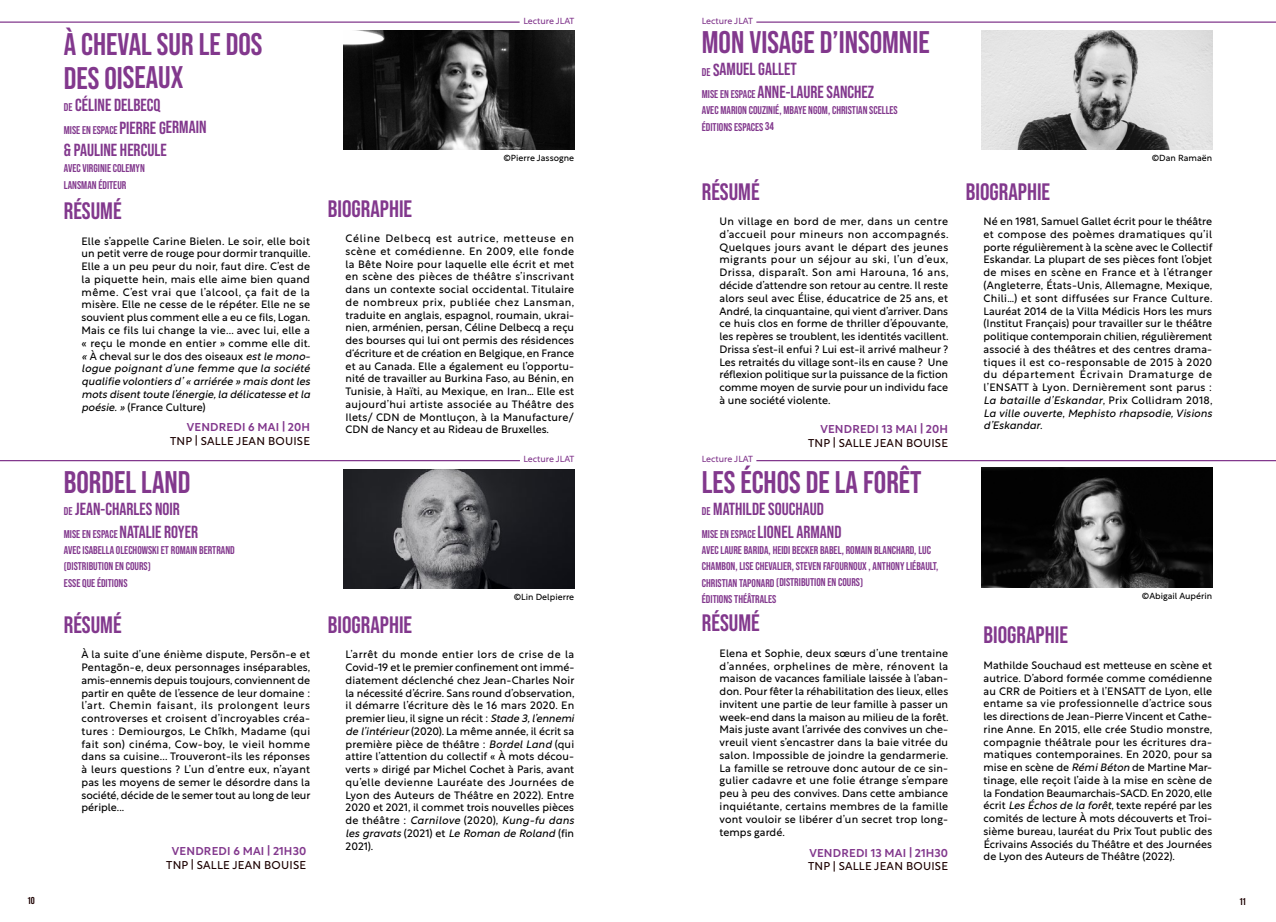
<style>
.page{position:relative;width:1276px;height:922px;background:#fff}
.page>*{position:absolute;margin:0;border:0;box-sizing:border-box;transform-origin:0 0}
.t1{font:700 31.25px/33.8px "Bebas Neue Pro";color:#82388d}
.t2{font:700 23.75px "Bebas Neue Pro";color:#82388d}
.t3{font:700 17.5px/22.5px "Bebas Neue Pro";color:#82388d}
.t4{font:700 11.25px/16.2px "Bebas Neue Pro";color:#82388d}
.t5{font:11.25px "Rustica";letter-spacing:.02em;color:#1c0100}
.t6{font:500 11.25px "Rustica";letter-spacing:.02em;color:#82388d}
.t7{font:10.62px/12.8px "Rustica";color:#000;text-align:justify}
.t8{font:700 10px "Bebas Neue Pro";color:#1c0100}
.t9{font:8.75px "Rustica";color:#000}
.t10{font:8.75px "Rustica";color:#82388d}
.s1{font-size:11.25px}
.s2{font-style:italic}
.s3{font-size:17.5px}
</style>
<div class="page">
<img style="left:343px;top:469px;width:231px;height:119px">
<img style="left:343px;top:30px;width:231px;height:120px">
<hr style="left:0;top:21px;width:519px;height:2px;background:#82388d">
<hr style="left:756px;top:21px;width:520px;height:2px;background:#82388d">
<hr style="left:0;top:460px;width:520px;height:1px;background:#82388d">
<hr style="left:756px;top:460px;width:520px;height:1px;background:#82388d">
<img style="left:981px;top:30px;width:231px;height:120px">
<img style="left:981px;top:467px;width:231px;height:120px">
<h1 class="t1" style="left:64px;top:27px;width:200px">À CHEVAL SUR LE DOS<br>DES OISEAUX</h1>
<h3 class="t3" style="left:64px;top:93px;width:144px"><span class="s1">DE</span> CÉLINE DELBECQ<br><span class="s1">MISE EN ESPACE</span> PIERRE GERMAIN &amp; PAULINE HERCULE</h3>
<p class="t4" style="left:64px;top:160px;width:82px">AVEC VIRGINIE COLEMYN<br>LANSMAN ÉDITEUR</p>
<h2 class="t2" style="left:64px;top:197px;width:59px">RÉSUMÉ</h2>
<p class="t7" style="left:81px;top:233px;width:230px">Elle s’appelle Carine Bielen. Le soir, elle boit un petit verre de rouge pour dormir tranquille.<br>Elle a un peu peur du noir, faut dire. C’est de la piquette hein, mais elle aime bien quand même. C’est vrai que l’alcool, ça fait de la misère. Elle ne cesse de le répéter. Elle ne se souvient plus comment elle a eu ce fils, Logan.<br>Mais ce fils lui change la vie... avec lui, elle a « reçu le monde en entier » comme elle dit. <span class="s2">«</span> À cheval sur le dos des oiseaux <span class="s2">est le mono&shy;logue poignant d’une femme que la société qualifie volontiers d’ « arriérée » mais dont les mots disent toute l’énergie, la délicatesse et la poésie. »</span> (France Culture)</p>
<p class="t6" style="left:187px;top:417px;width:125px">VENDREDI 6 MAI | 20H</p>
<p class="t5" style="left:170px;top:431px;width:141px">TNP | SALLE JEAN BOUISE</p>
<h1 class="t1" style="left:64px;top:464px;width:128px">BORDEL LAND</h1>
<h3 class="t3" style="left:64px;top:497px;width:118px"><span class="s1">DE</span> JEAN-CHARLES NOIR</h3>
<p class="t4" style="left:64px;top:525px;width:172px">MISE EN ESPACE <span class="s3">NATALIE ROYER<br></span>AVEC ISABELLA OLECHOWSKI ET ROMAIN BERTRAND (DISTRIBUTION EN COURS)<br>ESSE QUE ÉDITIONS</p>
<h2 class="t2" style="left:64px;top:610px;width:59px">RÉSUMÉ</h2>
<p class="t7" style="left:81px;top:646px;width:230px">À la suite d’une énième dispute, Persõn-e et Pentagõn-e, deux personnages inséparables, amis-ennemis depuis toujours, conviennent de partir en quête de l’essence de leur domaine : l’art. Chemin faisant, ils prolongent leurs controverses et croisent d’incroyables créa&shy;tures : Demiourgos, Le Chîkh, Madame (qui fait son) cinéma, Cow-boy, le vieil homme dans sa cuisine... Trouveront-ils les réponses à leurs questions ? L’un d’entre eux, n’ayant pas les moyens de semer le désordre dans la société, décide de le semer tout au long de leur périple...</p>
<p class="t6" style="left:172px;top:840px;width:136px">VENDREDI 6 MAI | 21H30</p>
<p class="t5" style="left:166px;top:854px;width:141px">TNP | SALLE JEAN BOUISE</p>
<p class="t10" style="left:523px;top:13px;width:53px">Lecture JLAT</p>
<p class="t10" style="left:702px;top:13px;width:53px">Lecture JLAT</p>
<p class="t9" style="left:503px;top:150px;width:72px">©Pierre Jassogne</p>
<h2 class="t2" style="left:328px;top:195px;width:86px">BIOGRAPHIE</h2>
<p class="t7" style="left:345px;top:231px;width:230px">Céline Delbecq est autrice, metteuse en scène et comédienne. En 2009, elle fonde la Bête Noire pour laquelle elle écrit et met en scène des pièces de théâtre s’inscrivant dans un contexte social occidental. Titulaire de nombreux prix, publiée chez Lansman, traduite en anglais, espagnol, roumain, ukrai&shy;nien, arménien, persan, Céline Delbecq a reçu des bourses qui lui ont permis des résidences d‘écriture et de création en Belgique, en France et au Canada. Elle a également eu l’opportu&shy;nité de travailler au Burkina Faso, au Bénin, en Tunisie, à Haïti, au Mexique, en Iran… Elle est aujourd’hui artiste associée au Théâtre des Ilets/ CDN de Montluçon, à la Manufacture/ CDN de Nancy et au Rideau de Bruxelles.</p>
<h1 class="t1" style="left:702px;top:25px;width:229px">MON VISAGE D’INSOMNIE</h1>
<h3 class="t3" style="left:702px;top:58px;width:174px"><span class="s1">DE</span> SAMUEL GALLET<br><span class="s1">MISE EN ESPACE</span> ANNE-LAURE SANCHEZ</h3>
<p class="t4" style="left:702px;top:102px;width:197px">AVEC MARION COUZINIÉ, MBAYE NGOM, CHRISTIAN SCELLES<br>ÉDITIONS ESPACES 34</p>
<h2 class="t2" style="left:702px;top:178px;width:59px">RÉSUMÉ</h2>
<p class="t7" style="left:719px;top:214px;width:230px">Un village en bord de mer, dans un centre d’accueil pour mineurs non accompagnés.<br>Quelques jours avant le départ des jeunes migrants pour un séjour au ski, l’un d’eux, Drissa, disparaît. Son ami Harouna, 16 ans, décide d’attendre son retour au centre. Il reste alors seul avec Élise, éducatrice de 25 ans, et André, la cinquantaine, qui vient d’arriver. Dans ce huis clos en forme de thriller d’épouvante, les repères se troublent, les identités vacillent.<br>Drissa s’est-il enfui ? Lui est-il arrivé malheur ?<br>Les retraités du village sont-ils en cause ? Une réflexion politique sur la puissance de la fiction comme moyen de survie pour un individu face à une société violente.</p>
<p class="t6" style="left:820px;top:419px;width:129px">VENDREDI 13 MAI | 20H</p>
<p class="t5" style="left:808px;top:432px;width:141px">TNP | SALLE JEAN BOUISE</p>
<p class="t10" style="left:523px;top:451px;width:53px">Lecture JLAT</p>
<p class="t10" style="left:702px;top:451px;width:53px">Lecture JLAT</p>
<p class="t9" style="left:514px;top:589px;width:62px">©Lin Delpierre</p>
<h2 class="t2" style="left:328px;top:610px;width:86px">BIOGRAPHIE</h2>
<p class="t7" style="left:345px;top:646px;width:230px">L’arrêt du monde entier lors de crise de la Covid-19 et le premier confinement ont immé&shy;diatement déclenché chez Jean-Charles Noir la nécessité d’écrire. Sans round d’observation, il démarre l’écriture dès le 16 mars 2020. En premier lieu, il signe un récit : <span class="s2">Stade 3, l’ennemi de l’intérieur</span> (2020). La même année, il écrit sa première pièce de théâtre : <span class="s2">Bordel Land</span> (qui attire l’attention du collectif « À mots décou&shy;verts » dirigé par Michel Cochet à Paris, avant qu’elle devienne Lauréate des Journées de Lyon des Auteurs de Théâtre en 2022). Entre 2020 et 2021, il commet trois nouvelles pièces de théâtre : <span class="s2">Carnilove</span> (2020), <span class="s2">Kung-fu dans les gravats</span> (2021) et <span class="s2">Le Roman de Roland</span> (fin 2021).</p>
<h1 class="t1" style="left:702px;top:464px;width:221px">LES ÉCHOS DE LA FORÊT</h1>
<h3 class="t3" style="left:702px;top:497px;width:123px"><span class="s1">DE</span> MATHILDE SOUCHAUD</h3>
<p class="t4" style="left:702px;top:525px;width:238px">MISE EN ESPACE <span class="s3">LIONEL ARMAND<br></span>AVEC LAURE BARIDA, HEIDI BECKER BABEL, ROMAIN BLANCHARD, LUC CHAMBON, LISE CHEVALIER, STEVEN FAFOURNOUX , ANTHONY LIÉBAULT, CHRISTIAN TAPONARD (DISTRIBUTION EN COURS)<br>ÉDITIONS THÉÂTRALES</p>
<h2 class="t2" style="left:702px;top:609px;width:59px">RÉSUMÉ</h2>
<p class="t7" style="left:719px;top:645px;width:230px">Elena et Sophie, deux sœurs d’une trentaine d’années, orphelines de mère, rénovent la maison de vacances familiale laissée à l’aban&shy;don. Pour fêter la réhabilitation des lieux, elles invitent une partie de leur famille à passer un week-end dans la maison au milieu de la forêt.<br>Mais juste avant l’arrivée des convives un che&shy;vreuil vient s’encastrer dans la baie vitrée du salon. Impossible de joindre la gendarmerie.<br>La famille se retrouve donc autour de ce sin&shy;gulier cadavre et une folie étrange s’empare peu à peu des convives. Dans cette ambiance inquiétante, certains membres de la famille vont vouloir se libérer d’un secret trop long&shy;temps gardé.</p>
<p class="t6" style="left:809px;top:842px;width:140px">VENDREDI 13 MAI | 21H30</p>
<p class="t5" style="left:808px;top:856px;width:141px">TNP | SALLE JEAN BOUISE</p>
<p class="t9" style="left:1151px;top:150px;width:62px">©Dan Ramaën</p>
<h2 class="t2" style="left:966px;top:178px;width:86px">BIOGRAPHIE</h2>
<p class="t7" style="left:983px;top:214px;width:230px">Né en 1981, Samuel Gallet écrit pour le théâtre et compose des poèmes dramatiques qu’il porte régulièrement à la scène avec le Collectif Eskandar. La plupart de ses pièces font l’objet de mises en scène en France et à l’étranger (Angleterre, États-Unis, Allemagne, Mexique, Chili…) et sont diffusées sur France Culture.<br>Lauréat 2014 de la Villa Médicis Hors les murs (Institut Français) pour travailler sur le théâtre politique contemporain chilien, régulièrement associé à des théâtres et des centres drama&shy;tiques il est co-responsable de 2015 à 2020 du département Écrivain Dramaturge de l’ENSATT à Lyon. Dernièrement sont parus :<br><span class="s2">La bataille d’Eskandar</span>, Prix Collidram 2018, <span class="s2">La ville ouverte</span>, <span class="s2">Mephisto rhapsodie, Visions d’Eskandar</span>.</p>
<p class="t9" style="left:1142px;top:588px;width:72px">©Abigail Aupérin</p>
<h2 class="t2" style="left:983px;top:621px;width:86px">BIOGRAPHIE</h2>
<p class="t7" style="left:983px;top:657px;width:230px">Mathilde Souchaud est metteuse en scène et autrice. D’abord formée comme comédienne au CRR de Poitiers et à l’ENSATT de Lyon, elle entame sa vie professionnelle d’actrice sous les directions de Jean-Pierre Vincent et Cathe&shy;rine Anne. En 2015, elle crée Studio monstre, compagnie théâtrale pour les écritures dra&shy;matiques contemporaines. En 2020, pour sa mise en scène de <span class="s2">Rémi Béton</span> de Martine Mar&shy;tinage, elle reçoit l’aide à la mise en scène de la Fondation Beaumarchais-SACD. En 2020, elle écrit <span class="s2">Les Échos de la forêt</span>, texte repéré par les comités de lecture À mots découverts et Troi&shy;sième bureau, lauréat du Prix Tout public des Écrivains Associés du Théâtre et des Journées de Lyon des Auteurs de Théâtre (2022).</p>
<p class="t8" style="left:28px;top:894px;width:8px">10</p>
<p class="t8" style="left:1240px;top:895px;width:7px">11</p>
</div>
